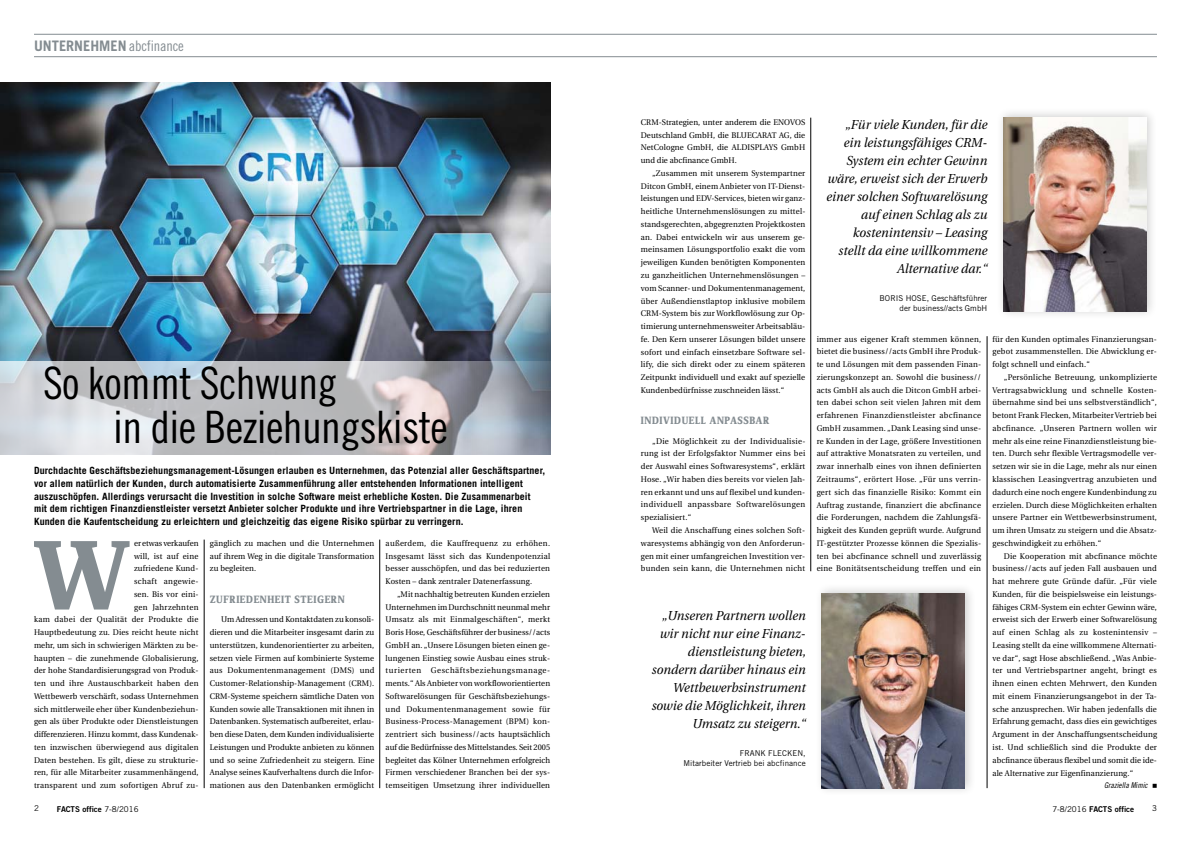
<style>
.page{position:relative;width:1191px;height:842px;background:#fff}
.page>*{position:absolute;margin:0;border:0;box-sizing:border-box;transform-origin:0 0}
.t1{font:700 102.6px "Zine Serif Dis";color:#848c91}
.t2{font:44.7px/44px "Trade Gothic Cond Eighteen";letter-spacing:-.015em;color:#000}
.t3{font:700 14.5px "Trade Gothic";color:#848c91}
.t4{font:italic 13px/18px "Utopia";letter-spacing:.005em;color:#000;text-align:right;scale:.95 1}
.t5{font:700 11px "Zine Serif Dis";letter-spacing:.05em;color:#848c91}
.t6{font:700 10px/12.8px "Trade Gothic";letter-spacing:.01em;color:#000}
.t7{font:8.2px/12.8px "Utopia";letter-spacing:.015em;color:#000;text-align:justify;scale:.95 1}
.t8{font:8px/10px "Trade Gothic";letter-spacing:.005em;color:#000;text-align:right}
.t9{font:8px "Trade Gothic Bold Two";color:#000}
.t10{font:8px "Trade Gothic Cond Eighteen Obl";letter-spacing:.005em;color:#000}
.s1{font-family:"Trade Gothic Cond Eighteen";font-weight:400}
.s2{font-family:"Trade Gothic"}
</style>
<div class="page">
<img style="left:0;top:82px;width:550px;height:279px">
<hr style="left:34px;top:34px;width:1123px;height:1px;background:#848c91">
<hr style="left:34px;top:56px;width:1123px;height:1px;background:#848c91">
<hr style="left:204px;top:540px;width:1px;height:248px;background:#000">
<hr style="left:379px;top:540px;width:1px;height:248px;background:#000">
<hr style="left:810px;top:118px;width:1px;height:453px;background:#000">
<hr style="left:986px;top:336px;width:1px;height:452px;background:#000">
<div style="left:995px;top:106px;width:162px;height:213px;background:#000;opacity:.2"></div>
<img style="left:1003px;top:118px;width:143px;height:194px">
<div style="left:814px;top:582px;width:162px;height:214px;background:#000;opacity:.2"></div>
<img style="left:821px;top:593px;width:143px;height:195px">
<svg style="left:0;top:361px;width:551px;height:94px;background:#bcbdc2"></svg>
<h3 class="t3" style="left:34px;top:37px;width:151px">Unternehmen<span class="s1">abcfinance</span></h3>
<h2 class="t2" style="left:113px;top:361px;width:336px;text-indent:-70px">So kommt Schwung<br>in die Beziehungskiste</h2>
<p class="t6" style="left:34px;top:464px;width:513px">Durchdachte Geschäftsbeziehungsmanagement-Lösungen erlauben es Unternehmen, das Potenzial aller Geschäftspartner, vor allem natürlich der Kunden, durch automatisierte Zusammenführung aller entstehenden Informationen intelligent auszuschöpfen. Allerdings verursacht die Investition in solche Software meist erhebliche Kosten. Die Zusammenarbeit mit dem richtigen Finanzdienstleister versetzt Anbieter solcher Produkte und ihre Vertriebspartner in die Lage, ihren Kunden die Kaufentscheidung zu erleichtern und gleichzeitig das eigene Risiko spürbar zu verringern.</p>
<p class="t7" style="left:34px;top:537px;width:175px;text-align:right">er etwas verkaufen<br>will, ist auf eine<br>zufriedene Kund-<br>schaft angewie-<br>sen. Bis vor eini-<br>gen Jahrzehnten<br>kam dabei der Qualität der Produkte die Hauptbedeutung zu. Dies reicht heute nicht mehr, um sich in schwierigen Märkten zu be&shy;haupten – die zunehmende Globalisierung, der hohe Standardisierungsgrad von Produk&shy;ten und ihre Austauschbarkeit haben den Wettbewerb verschärft, sodass Unternehmen sich mittlerweile eher über Kundenbeziehun&shy;gen als über Produkte oder Dienstleistungen differenzieren. Hinzu kommt, dass Kundenak&shy;ten inzwischen überwiegend aus digitalen Daten bestehen. Es gilt, diese zu strukturie&shy;ren, für alle Mitarbeiter zusammenhängend, transparent und zum sofortigen Abruf zu-</p>
<p class="t7" style="left:210px;top:537px;width:175px">gänglich zu machen und die Unternehmen auf ihrem Weg in die digitale Transformation zu begleiten.</p>
<h1 class="t1" style="left:33px;top:523px;width:100px">W</h1>
<h3 class="t5" style="left:210px;top:593px;width:136px">ZUFRIEDENHEIT STEIGERN</h3>
<p class="t7" style="left:210px;top:613px;width:175px;text-indent:11px">Um Adressen und Kontaktdaten zu konsoli&shy;dieren und die Mitarbeiter insgesamt darin zu unterstützen, kundenorientierter zu arbeiten, setzen viele Firmen auf kombinierte Systeme aus Dokumentenmanagement (DMS) und Customer-Relationship-Management (CRM).<br>CRM-Systeme speichern sämtliche Daten von Kunden sowie alle Transaktionen mit ihnen in Datenbanken. Systematisch aufbereitet, erlau&shy;ben diese Daten, dem Kunden individualisierte Leistungen und Produkte anbieten zu können und so seine Zufriedenheit zu steigern. Eine Analyse seines Kaufverhaltens durch die Infor&shy;mationen aus den Datenbanken ermöglicht</p>
<p class="t7" style="left:386px;top:537px;width:175px">außerdem, die Kauffrequenz zu erhöhen.<br>Insgesamt lässt sich das Kundenpotenzial besser ausschöpfen, und das bei reduzierten Kosten – dank zentraler Datenerfassung.</p>
<p class="t7" style="left:386px;top:588px;width:175px;text-indent:11px">„Mit nachhaltig betreuten Kunden erzielen Unternehmen im Durchschnitt neunmal mehr Umsatz als mit Einmalgeschäften“, merkt Boris Hose, Geschäftsführer der business//acts GmbH an. „Unsere Lösungen bieten einen ge&shy;lungenen Einstieg sowie Ausbau eines struk&shy;turierten Geschäftsbeziehungsmanage&shy;ments.“ Als Anbieter von workfloworientierten Softwarelösungen für Geschäftsbeziehungs&shy;und Dokumentenmanagement sowie für Business-Process-Management (BPM) kon&shy;zentriert sich business//acts hauptsächlich auf die Bedürfnisse des Mittelstandes. Seit 2005 begleitet das Kölner Unternehmen erfolgreich Firmen verschiedener Branchen bei der sys&shy;temseitigen Umsetzung ihrer individuellen</p>
<p class="t7" style="left:641px;top:116px;width:175px">CRM-Strategien, unter anderem die ENOVOS Deutschland GmbH, die BLUECARAT AG, die NetCologne GmbH, die ALDISPLAYS GmbH und die abcfinance GmbH.</p>
<p class="t7" style="left:641px;top:167px;width:175px;text-indent:11px">„Zusammen mit unserem Systempartner Ditcon GmbH, einem Anbieter von IT-Dienst&shy;leistungen und EDV-Services, bieten wir ganz&shy;heitliche Unternehmenslösungen zu mittel&shy;standsgerechten, abgegrenzten Projektkosten an. Dabei entwickeln wir aus unserem ge&shy;meinsamen Lösungsportfolio exakt die vom jeweiligen Kunden benötigten Komponenten zu ganzheitlichen Unternehmenslösungen – vom Scanner- und Dokumentenmanagement, über Außendienstlaptop inklusive mobilem CRM-System bis zur Workflowlösung zur Op&shy;timierung unternehmensweiter Arbeitsabläu&shy;fe. Den Kern unserer Lösungen bildet unsere sofort und einfach einsetzbare Software sel&shy;lify, die sich direkt oder zu einem späteren Zeitpunkt individuell und exakt auf spezielle Kundenbedürfnisse zuschneiden lässt.“</p>
<h3 class="t5" style="left:641px;top:415px;width:130px">INDIVIDUELL ANPASSBAR</h3>
<p class="t7" style="left:641px;top:435px;width:175px;text-indent:11px">„Die Möglichkeit zu der Individualisie&shy;rung ist der Erfolgsfaktor Nummer eins bei der Auswahl eines Softwaresystems“, erklärt Hose. „Wir haben dies bereits vor vielen Jah&shy;ren erkannt und uns auf flexibel und kunden&shy;individuell anpassbare Softwarelösungen spezialisiert.“</p>
<p class="t7" style="left:641px;top:524px;width:175px;text-indent:11px">Weil die Anschaffung eines solchen Soft&shy;waresystems abhängig von den Anforderun&shy;gen mit einer umfangreichen Investition ver&shy;bunden sein kann, die Unternehmen nicht</p>
<h3 class="t4" style="left:652px;top:606px;width:164px">„Unseren Partnern wollen wir nicht nur eine Finanz&shy;dienstleistung bieten, sondern darüber hinaus ein<br>Wettbewerbsinstrument sowie die Möglichkeit, ihren<br>Umsatz zu steigern.“</h3>
<p class="t8" style="left:683px;top:748px;width:124px">Frank Flecken,<br>Mitarbeiter Vertrieb bei abcfinance</p>
<h3 class="t4" style="left:826px;top:116px;width:171px">„Für viele Kunden, für die ein leistungsfähiges CRM-<br>System ein echter Gewinn wäre, erweist sich der Erwerb einer solchen Softwarelösung auf einen Schlag als zu kostenintensiv – Leasing stellt da eine willkommene<br>Alternative dar.“</h3>
<p class="t8" style="left:879px;top:293px;width:109px">Boris Hose, Geschäftsführer der business//acts GmbH</p>
<p class="t7" style="left:816px;top:333px;width:175px">immer aus eigener Kraft stemmen können, bietet die business//acts GmbH ihre Produk&shy;te und Lösungen mit dem passenden Finan&shy;zierungskonzept an. Sowohl die business// acts GmbH als auch die Ditcon GmbH arbei&shy;ten dabei schon seit vielen Jahren mit dem erfahrenen Finanzdienstleister abcfinance GmbH zusammen. „Dank Leasing sind unse&shy;re Kunden in der Lage, größere Investitionen auf attraktive Monatsraten zu verteilen, und zwar innerhalb eines von ihnen definierten Zeitraums“, erörtert Hose. „Für uns verrin&shy;gert sich das finanzielle Risiko: Kommt ein Auftrag zustande, finanziert die abcfinance die Forderungen, nachdem die Zahlungsfä&shy;higkeit des Kunden geprüft wurde. Aufgrund IT-gestützter Prozesse können die Spezialis&shy;ten bei abcfinance schnell und zuverlässig eine Bonitätsentscheidung treffen und ein</p>
<p class="t7" style="left:992px;top:333px;width:175px">für den Kunden optimales Finanzierungsan&shy;gebot zusammenstellen. Die Abwicklung er&shy;folgt schnell und einfach.“</p>
<p class="t7" style="left:992px;top:371px;width:175px;text-indent:11px">„Persönliche Betreuung, unkomplizierte Vertragsabwicklung und schnelle Kosten&shy;übernahme sind bei uns selbstverständlich“, betont Frank Flecken, Mitarbeiter Vertrieb bei abcfinance. „Unseren Partnern wollen wir mehr als eine reine Finanzdienstleistung bie&shy;ten. Durch sehr flexible Vertragsmodelle ver&shy;setzen wir sie in die Lage, mehr als nur einen klassischen Leasingvertrag anzubieten und dadurch eine noch engere Kundenbindung zu erzielen. Durch diese Möglichkeiten erhalten unsere Partner ein Wettbewerbsinstrument, um ihren Umsatz zu steigern und die Absatz&shy;geschwindigkeit zu erhöhen.“</p>
<p class="t7" style="left:992px;top:549px;width:175px;text-indent:11px">Die Kooperation mit abcfinance möchte business//acts auf jeden Fall ausbauen und hat mehrere gute Gründe dafür. „Für viele Kunden, für die beispielsweise ein leistungs&shy;fähiges CRM-System ein echter Gewinn wäre, erweist sich der Erwerb einer Softwarelösung auf einen Schlag als zu kostenintensiv – Leasing stellt da eine willkommene Alternati&shy;ve dar“, sagt Hose abschließend. „Was Anbie&shy;ter und Vertriebspartner angeht, bringt es ihnen einen echten Mehrwert, den Kunden mit einem Finanzierungsangebot in der Ta&shy;sche anzusprechen. Wir haben jedenfalls die Erfahrung gemacht, dass dies ein gewichtiges Argument in der Anschaffungsentscheidung ist. Und schließlich sind die Produkte der abcfinance überaus flexibel und somit die ide&shy;ale Alternative zur Eigenfinanzierung.“</p>
<p class="t10" style="left:1104px;top:780px;width:45px">Graziella Mimic</p>
<p class="t8" style="left:34px;top:803px;width:6px">2</p>
<p class="t9" style="left:57px;top:804px;width:83px">FACTS office <span class="s2">7-8/2016</span></p>
<p class="t9" style="left:1052px;top:804px;width:83px"><span class="s2">7-8/2016</span> FACTS office</p>
<p class="t8" style="left:1152px;top:803px;width:6px">3</p>
</div>
